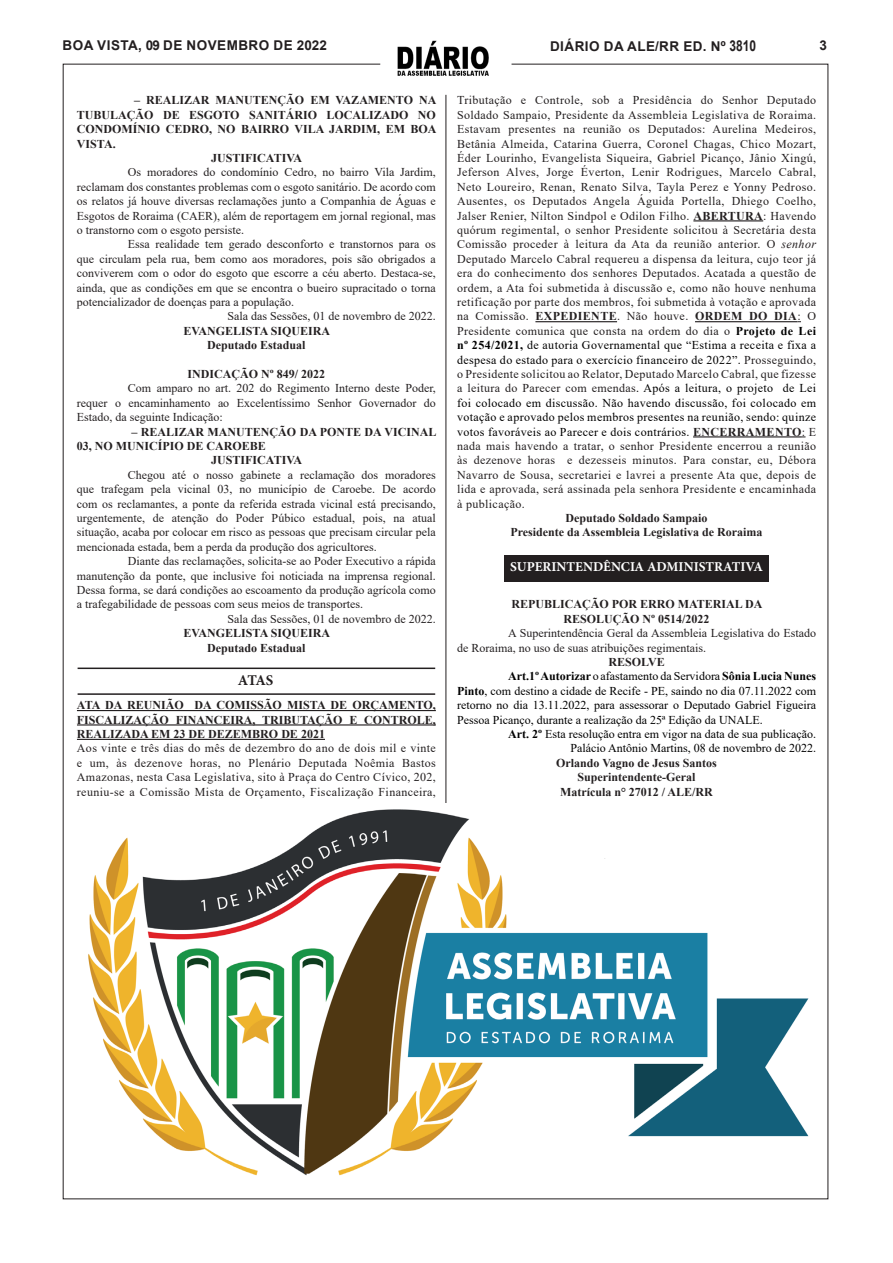
<style>
.page{position:relative;width:893px;height:1263px;background:#fff}
.page>*{position:absolute;margin:0;border:0;box-sizing:border-box;transform-origin:0 0}
.t1{font:700 14.85px "Minion Pro";color:#231f20}
.t2{font:700 13.5px "Arial";letter-spacing:.035em;color:#231f20}
.t3{font:700 13.5px "Minion Pro";color:#fff}
.Body_Text{font:12px/14.4px "Times New Roman";color:#231f20;text-align:justify}
.CENTRO{font:700 12px/14.4px "Times New Roman";color:#231f20;text-align:justify}
.No_Spacing{font:12px/14.4px "Times New Roman";color:#000;text-align:justify}
.s1{font-size:15px}
.s2{font-weight:700}
.s3{font-style:italic}
.s4{font-weight:700;color:#000}
.s5{color:#000}
</style>
<div class="page">
<img style="left:397px;top:41px;width:92px;height:35px">
<hr style="left:446px;top:95px;width:1px;height:1091px;background:#231f20">
<hr style="left:693px;top:220px;width:70px;height:1px;background:#231f20">
<hr style="left:535px;top:321px;width:82px;height:1px;background:#231f20">
<hr style="left:695px;top:321px;width:102px;height:1px;background:#231f20">
<hr style="left:693px;top:436px;width:109px;height:1px;background:#231f20">
<div style="left:504px;top:555px;width:265px;height:27px;background:#231f20"></div>
<hr style="left:77px;top:710px;width:359px;height:1px;background:#231f20">
<hr style="left:77px;top:724px;width:359px;height:1px;background:#231f20">
<hr style="left:77px;top:739px;width:248px;height:1px;background:#231f20">
<hr style="left:78px;top:667px;width:357px;height:2px;background:#231f20">
<hr style="left:78px;top:693px;width:357px;height:2px;background:#231f20">
<img style="left:88px;top:804px;width:721px;height:382px">
<p class="t2" style="left:63px;top:36px;width:266px">BOA VISTA, 09 DE NOVEMBRO DE 2022</p>
<p class="t2" style="left:550px;top:36px;width:207px">DIÁRIO DA ALE/RR ED. Nº <span class="s1">3810</span></p>
<p class="t2" style="left:819px;top:36px;width:9px">3</p>
<p class="CENTRO" style="left:77px;top:93px;width:361px;text-indent:57px">– REALIZAR MANUTENÇÃO EM VAZAMENTO NA TUBULAÇÃO DE ESGOTO SANITÁRIO LOCALIZADO NO CONDOMÍNIO CEDRO, NO BAIRRO VILA JARDIM, EM BOA VISTA.</p>
<p class="CENTRO" style="left:211px;top:150px;width:92px">JUSTIFICATIVA</p>
<p class="Body_Text" style="left:77px;top:165px;width:360px;text-indent:51px">Os moradores do condomínio Cedro, no bairro Vila Jardim, reclamam dos constantes problemas com o esgoto sanitário. De acordo com os relatos já houve diversas reclamações junto a Companhia de Águas e Esgotos de Roraima (CAER), além de reportagem em jornal regional, mas o transtorno com o esgoto persiste.</p>
<p class="Body_Text" style="left:77px;top:237px;width:360px;text-indent:51px">Essa realidade tem gerado desconforto e transtornos para os que circulam pela rua, bem como aos moradores, pois são obrigados a conviverem com o odor do esgoto que escorre a céu aberto. Destaca-se, ainda, que as condições em que se encontra o bueiro supracitado o torna potencializador de doenças para a população.</p>
<p class="Body_Text" style="left:228px;top:309px;width:210px">Sala das Sessões, 01 de novembro de 2022.</p>
<p class="CENTRO" style="left:183px;top:323px;width:148px">EVANGELISTA SIQUEIRA</p>
<p class="CENTRO" style="left:207px;top:338px;width:100px">Deputado Estadual</p>
<p class="CENTRO" style="left:188px;top:366px;width:139px">INDICAÇÃO Nº 849/ 2022</p>
<p class="Body_Text" style="left:77px;top:381px;width:360px;text-indent:51px">Com amparo no art. 202 do Regimento Interno deste Poder, requer o encaminhamento ao Excelentíssimo Senhor Governador do Estado, da seguinte Indicação:</p>
<p class="CENTRO" style="left:77px;top:424px;width:361px;text-indent:54px">– REALIZAR MANUTENÇÃO DA PONTE DA VICINAL<br>03, NO MUNICÍPIO DE CAROEBE</p>
<p class="CENTRO" style="left:211px;top:453px;width:92px">JUSTIFICATIVA</p>
<p class="Body_Text" style="left:77px;top:467px;width:360px;text-indent:51px">Chegou até o nosso gabinete a reclamação dos moradores que trafegam pela vicinal 03, no município de Caroebe. De acordo com os reclamantes, a ponte da referida estrada vicinal está precisando, urgentemente, de atenção do Poder Púbico estadual, pois, na atual situação, acaba por colocar em risco as pessoas que precisam circular pela mencionada estada, bem a perda da produção dos agricultores.</p>
<p class="Body_Text" style="left:77px;top:554px;width:360px;text-indent:51px">Diante das reclamações, solicita-se ao Poder Executivo a rápida manutenção da ponte, que inclusive foi noticiada na imprensa regional.<br>Dessa forma, se dará condições ao escoamento da produção agrícola como a trafegabilidade de pessoas com seus meios de transportes.</p>
<p class="Body_Text" style="left:228px;top:611px;width:210px">Sala das Sessões, 01 de novembro de 2022.</p>
<p class="CENTRO" style="left:183px;top:626px;width:148px">EVANGELISTA SIQUEIRA</p>
<p class="CENTRO" style="left:207px;top:640px;width:100px">Deputado Estadual</p>
<p class="t1" style="left:238px;top:669px;width:37px">ATAS</p>
<p class="CENTRO" style="left:77px;top:698px;width:360px">ATA DA REUNIÃO DA COMISSÃO MISTA DE ORÇAMENTO, FISCALIZAÇÃO FINANCEIRA, TRIBUTAÇÃO E CONTROLE, REALIZADA EM 23 DE DEZEMBRO DE 2021</p>
<p class="Body_Text" style="left:77px;top:741px;width:360px">Aos vinte e três dias do mês de dezembro do ano de dois mil e vinte e um, às dezenove horas, no Plenário Deputada Noêmia Bastos Amazonas, nesta Casa Legislativa, sito à Praça do Centro Cívico, 202, reuniu-se a Comissão Mista de Orçamento, Fiscalização Financeira,</p>
<p class="Body_Text" style="left:457px;top:93px;width:360px">Tributação e Controle, sob a Presidência do Senhor Deputado Soldado Sampaio, Presidente da Assembleia Legislativa de Roraima.<br>Estavam presentes na reunião os Deputados: Aurelina Medeiros, Betânia Almeida, Catarina Guerra, Coronel Chagas, Chico Mozart, Éder Lourinho, Evangelista Siqueira, Gabriel Picanço, Jânio Xingú, Jeferson Alves, Jorge Éverton, Lenir Rodrigues, Marcelo Cabral, Neto Loureiro, Renan, Renato Silva, Tayla Perez e Yonny Pedroso.<br>Ausentes, os Deputados Angela Águida Portella, Dhiego Coelho, Jalser Renier, Nilton Sindpol e Odilon Filho. <span class="s2">ABERTURA</span>: Havendo quórum regimental, o senhor Presidente solicitou à Secretária desta Comissão proceder à leitura da Ata da reunião anterior. O <span class="s3">senhor </span>Deputado Marcelo Cabral requereu a dispensa da leitura, cujo teor já era do conhecimento dos senhores Deputados. Acatada a questão de ordem, a Ata foi submetida à discussão e, como não houve nenhuma retificação por parte dos membros, foi submetida à votação e aprovada na Comissão. <span class="s2">EXPEDIENTE</span>. Não houve. <span class="s2">ORDEM DO DIA</span>: O Presidente comunica que consta na ordem do dia o <span class="s4">Projeto de Lei nº 254/2021,</span> <span class="s5">de autoria Governamental que “Estima a receita e fixa a despesa do estado para o exercício financeiro de 2022”.</span> Prosseguindo, o Presidente solicitou ao Relator, Deputado Marcelo Cabral, que fizesse a leitura do Parecer com emendas<span class="s5">. Após a leitura, o projeto de Lei foi colocado em discussão. Não havendo discussão, foi colocado em votação e aprovado pelos membros presentes na reunião, sendo: quinze votos favoráveis ao Parecer e dois contrários.</span> <span class="s2">ENCERRAMENTO</span>: E nada mais havendo a tratar, o senhor Presidente encerrou a reunião às dezenove horas e dezesseis minutos. Para constar, eu, Débora Navarro de Sousa, secretariei e lavrei a presente Ata que, depois de lida e aprovada, será assinada pela senhora Presidente e encaminhada à publicação.</p>
<p class="CENTRO" style="left:566px;top:510px;width:144px">Deputado Soldado Sampaio</p>
<p class="CENTRO" style="left:510px;top:525px;width:254px">Presidente da Assembleia Legislativa de Roraima</p>
<p class="t3" style="left:510px;top:557px;width:254px">SUPERINTENDÊNCIA ADMINISTRATIVA</p>
<p class="CENTRO" style="left:511px;top:597px;width:253px">REPUBLICAÇÃO POR ERRO MATERIAL DA</p>
<p class="CENTRO" style="left:564px;top:611px;width:147px">RESOLUÇÃO Nº 0514/2022</p>
<p class="Body_Text" style="left:457px;top:626px;width:360px;text-indent:51px">A Superintendência Geral da Assembleia Legislativa do Estado de Roraima, no uso de suas atribuições regimentais.</p>
<p class="CENTRO" style="left:608px;top:654px;width:58px">RESOLVE</p>
<p class="No_Spacing" style="left:457px;top:669px;width:360px;text-indent:51px"><span class="s2">Art.1º Autorizar</span> o afastamento da Servidora <span class="s2">Sônia Lucia Nunes Pinto</span>, com destino a cidade de Recife - PE, saindo no dia 07.11.2022 com retorno no dia 13.11.2022, para assessorar o Deputado Gabriel Figueira Pessoa Picanço, durante a realização da 25ª Edição da UNALE.</p>
<p class="No_Spacing" style="left:508px;top:726px;width:309px"><span class="s2">Art. 2º</span> Esta resolução entra em vigor na data de sua publicação.</p>
<p class="No_Spacing" style="left:570px;top:741px;width:247px">Palácio Antônio Martins, 08 de novembro de 2022.</p>
<p class="CENTRO" style="left:556px;top:755px;width:162px">Orlando Vagno de Jesus Santos</p>
<p class="CENTRO" style="left:578px;top:770px;width:119px">Superintendente-Geral</p>
<p class="CENTRO" style="left:560px;top:784px;width:154px">Matrícula n° 27012 / ALE/RR</p>
</div>
